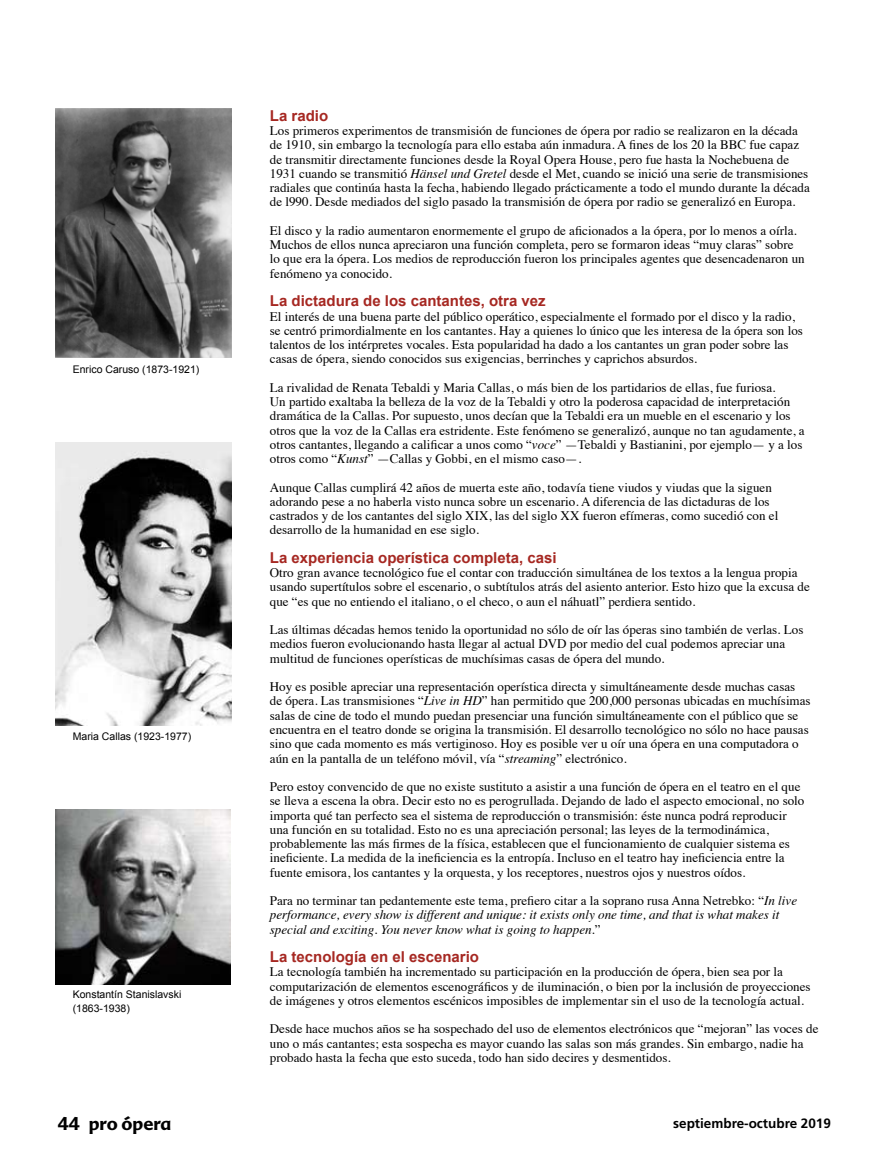
<style>
.page{position:relative;width:893px;height:1170px;background:#fff}
.page>*{position:absolute;margin:0;border:0;box-sizing:border-box;transform-origin:0 0}
.t1{font:700 18px "Advert";color:#000}
.t2{font:700 15px "Arial";color:#a62822}
.t3{font:700 13.5px "Frutiger";color:#000}
.t4{font:13.05px/14.2px "Times";color:#000}
.t5{font:italic 13.05px/14.2px "Times";color:#000}
.t6{font:10.5px/14.2px "Arial";color:#000}
.s1{font-style:italic}
.s2{font-style:normal}
</style>
<div class="page">
<img style="left:55px;top:108px;width:177px;height:249px">
<img style="left:55px;top:443px;width:177px;height:282px">
<img style="left:55px;top:809px;width:175px;height:175px">
<p class="t6" style="left:73px;top:362px;width:128px">Enrico Caruso (1873-1921)</p>
<p class="t6" style="left:73px;top:729px;width:120px">Maria Callas (1923-1977)</p>
<p class="t6" style="left:73px;top:987px;width:110px">Konstantín Stanislavski (1863-1938)</p>
<p class="t2" style="left:270px;top:106px;width:60px">La radio</p>
<p class="t4" style="left:270px;top:122px;width:541px">Los primeros experimentos de transmisión de funciones de ópera por radio se realizaron en la década de 1910, sin embargo la tecnología para ello estaba aún inmadura. A fines de los 20 la BBC fue capaz de transmitir directamente funciones desde la Royal Opera House, pero fue hasta la Nochebuena de 1931 cuando se transmitió <span class="s1">Hänsel und Gretel</span> desde el Met, cuando se inició una serie de transmisiones radiales que continúa hasta la fecha, habiendo llegado prácticamente a todo el mundo durante la década de l990. Desde mediados del siglo pasado la transmisión de ópera por radio se generalizó en Europa.</p>
<p class="t4" style="left:270px;top:222px;width:536px">El disco y la radio aumentaron enormemente el grupo de aficionados a la ópera, por lo menos a oírla.<br>Muchos de ellos nunca apreciaron una función completa, pero se formaron ideas “muy claras” sobre lo que era la ópera. Los medios de reproducción fueron los principales agentes que desencadenaron un fenómeno ya conocido.</p>
<p class="t2" style="left:270px;top:291px;width:277px">La dictadura de los cantantes, otra vez</p>
<p class="t4" style="left:270px;top:308px;width:535px">El interés de una buena parte del público operático, especialmente el formado por el disco y la radio, se centró primordialmente en los cantantes. Hay a quienes lo único que les interesa de la ópera son los talentos de los intérpretes vocales. Esta popularidad ha dado a los cantantes un gran poder sobre las casas de ópera, siendo conocidos sus exigencias, berrinches y caprichos absurdos.</p>
<p class="t4" style="left:270px;top:379px;width:536px">La rivalidad de Renata Tebaldi y Maria Callas, o más bien de los partidarios de ellas, fue furiosa.<br>Un partido exaltaba la belleza de la voz de la Tebaldi y otro la poderosa capacidad de interpretación dramática de la Callas. Por supuesto, unos decían que la Tebaldi era un mueble en el escenario y los otros que la voz de la Callas era estridente. Este fenómeno se generalizó, aunque no tan agudamente, a otros cantantes, llegando a calificar a unos como “<span class="s1">voce</span>” —Tebaldi y Bastianini, por ejemplo— y a los otros como “<span class="s1">Kunst</span>” —Callas y Gobbi, en el mismo caso—.</p>
<p class="t4" style="left:270px;top:479px;width:510px">Aunque Callas cumplirá 42 años de muerta este año, todavía tiene viudos y viudas que la siguen adorando pese a no haberla visto nunca sobre un escenario. A diferencia de las dictaduras de los castrados y de los cantantes del siglo XIX, las del siglo XX fueron efímeras, como sucedió con el desarrollo de la humanidad en ese siglo.</p>
<p class="t2" style="left:270px;top:547px;width:288px">La experiencia operística completa, casi</p>
<p class="t4" style="left:270px;top:564px;width:541px">Otro gran avance tecnológico fue el contar con traducción simultánea de los textos a la lengua propia usando supertítulos sobre el escenario, o subtítulos atrás del asiento anterior. Esto hizo que la excusa de que “es que no entiendo el italiano, o el checo, o aun el náhuatl” perdiera sentido.</p>
<p class="t4" style="left:270px;top:621px;width:535px">Las últimas décadas hemos tenido la oportunidad no sólo de oír las óperas sino también de verlas. Los medios fueron evolucionando hasta llegar al actual DVD por medio del cual podemos apreciar una multitud de funciones operísticas de muchísimas casas de ópera del mundo.</p>
<p class="t4" style="left:270px;top:678px;width:542px">Hoy es posible apreciar una representación operística directa y simultáneamente desde muchas casas de ópera. Las transmisiones “<span class="s1">Live in HD</span>” han permitido que 200,000 personas ubicadas en muchísimas salas de cine de todo el mundo puedan presenciar una función simultáneamente con el público que se encuentra en el teatro donde se origina la transmisión. El desarrollo tecnológico no sólo no hace pausas sino que cada momento es más vertiginoso. Hoy es posible ver u oír una ópera en una computadora o aún en la pantalla de un teléfono móvil, vía “<span class="s1">streaming</span>” electrónico.</p>
<p class="t4" style="left:270px;top:778px;width:536px">Pero estoy convencido de que no existe sustituto a asistir a una función de ópera en el teatro en el que se lleva a escena la obra. Decir esto no es perogrullada. Dejando de lado el aspecto emocional, no solo importa qué tan perfecto sea el sistema de reproducción o transmisión: éste nunca podrá reproducir una función en su totalidad. Esto no es una apreciación personal; las leyes de la termodinámica, probablemente las más firmes de la física, establecen que el funcionamiento de cualquier sistema es ineficiente. La medida de la ineficiencia es la entropía. Incluso en el teatro hay ineficiencia entre la fuente emisora, los cantantes y la orquesta, y los receptores, nuestros ojos y nuestros oídos.</p>
<p class="t5" style="left:270px;top:892px;width:529px"><span class="s2">Para no terminar tan pedantemente este tema, prefiero citar a la soprano rusa Anna Netrebko: “</span>In live performance, every show is different and unique: it exists only one time, and that is what makes it special and exciting. You never know what is going to happen<span class="s2">.”</span></p>
<p class="t2" style="left:270px;top:946px;width:211px">La tecnología en el escenario</p>
<p class="t4" style="left:270px;top:963px;width:542px">La tecnología también ha incrementado su participación en la producción de ópera, bien sea por la computarización de elementos escenográficos y de iluminación, o bien por la inclusión de proyecciones de imágenes y otros elementos escénicos imposibles de implementar sin el uso de la tecnología actual.</p>
<p class="t4" style="left:270px;top:1020px;width:550px">Desde hace muchos años se ha sospechado del uso de elementos electrónicos que “mejoran” las voces de uno o más cantantes; esta sospecha es mayor cuando las salas son más grandes. Sin embargo, nadie ha probado hasta la fecha que esto suceda, todo han sido decires y desmentidos.</p>
<h1 class="t1" style="left:58px;top:1111px;width:115px">44 pro ópera</h1>
<p class="t3" style="left:673px;top:1115px;width:159px">septiembre-octubre 2019</p>
</div>
